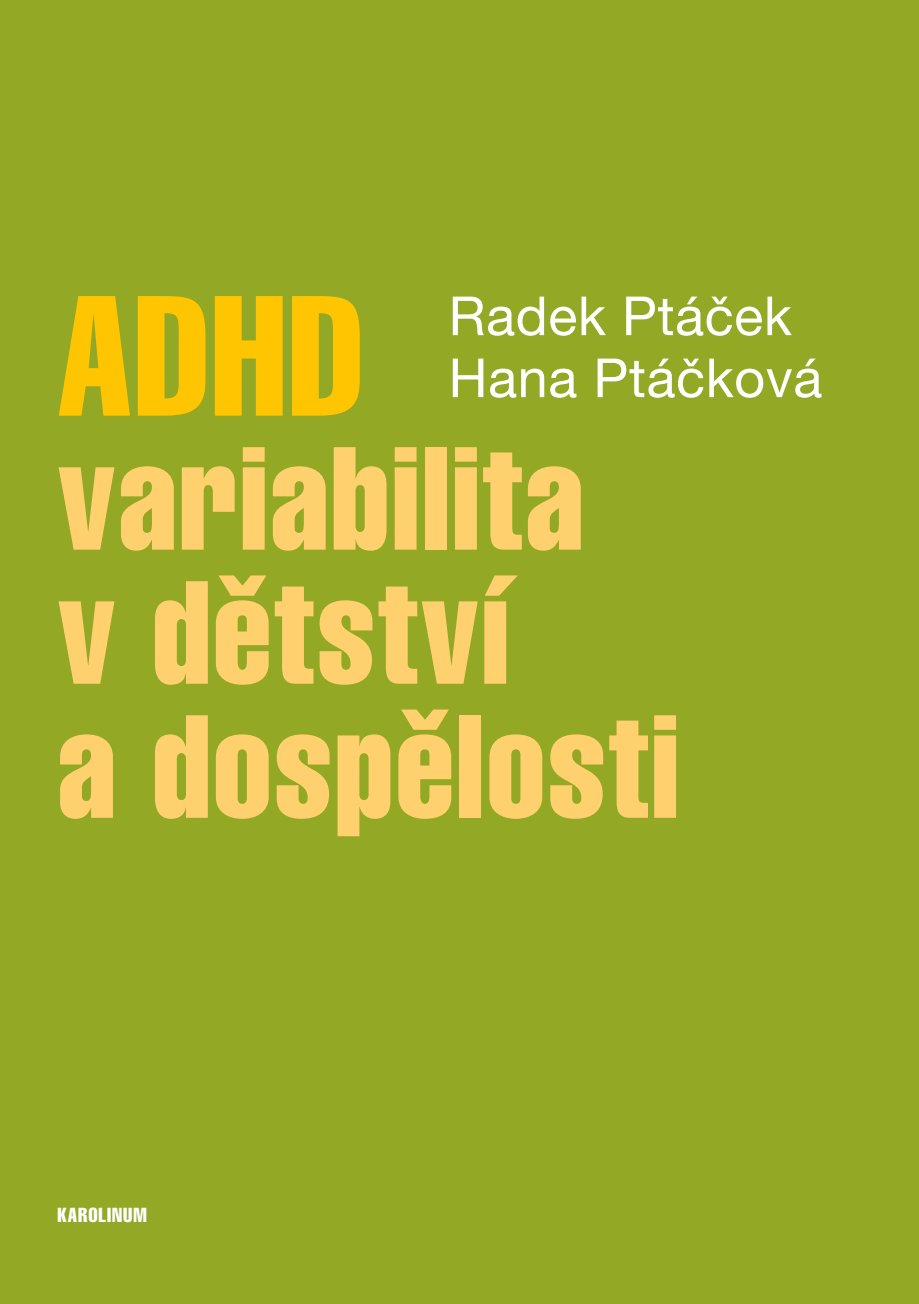
<style>
.page{position:relative;width:919px;height:1304px;background:#fff}
.page>*{position:absolute;margin:0;border:0;box-sizing:border-box;transform-origin:0 0}
.t1{font:extra-condensed 168px "Helvetica CE";color:#ffc500;scale:.96 1}
.t2{font:extra-condensed 144px/134px "Helvetica CE";letter-spacing:.015em;color:#ffd06e;scale:.96 1}
.t3{font:54px/62px "Helvetica Neue CE";letter-spacing:.01em;color:#fff}
.t4{font:extra-condensed 20px "Helvetica CE";letter-spacing:.05em;color:#fff}
</style>
<div class="page">
<div style="left:0;top:0;width:918px;height:1304px;background:#93a825"></div>
<p class="t1" style="left:57px;top:262px;width:320px">ADHD</p>
<p class="t2" style="left:57px;top:435px;width:649px">variabilita<br>v dětství<br>a dospělosti</p>
<p class="t3" style="left:448px;top:285px;width:375px">Radek Ptáček<br>Hana Ptáčková</p>
<p class="t4" style="left:57px;top:1203px;width:91px">KAROLINUM</p>
</div>
